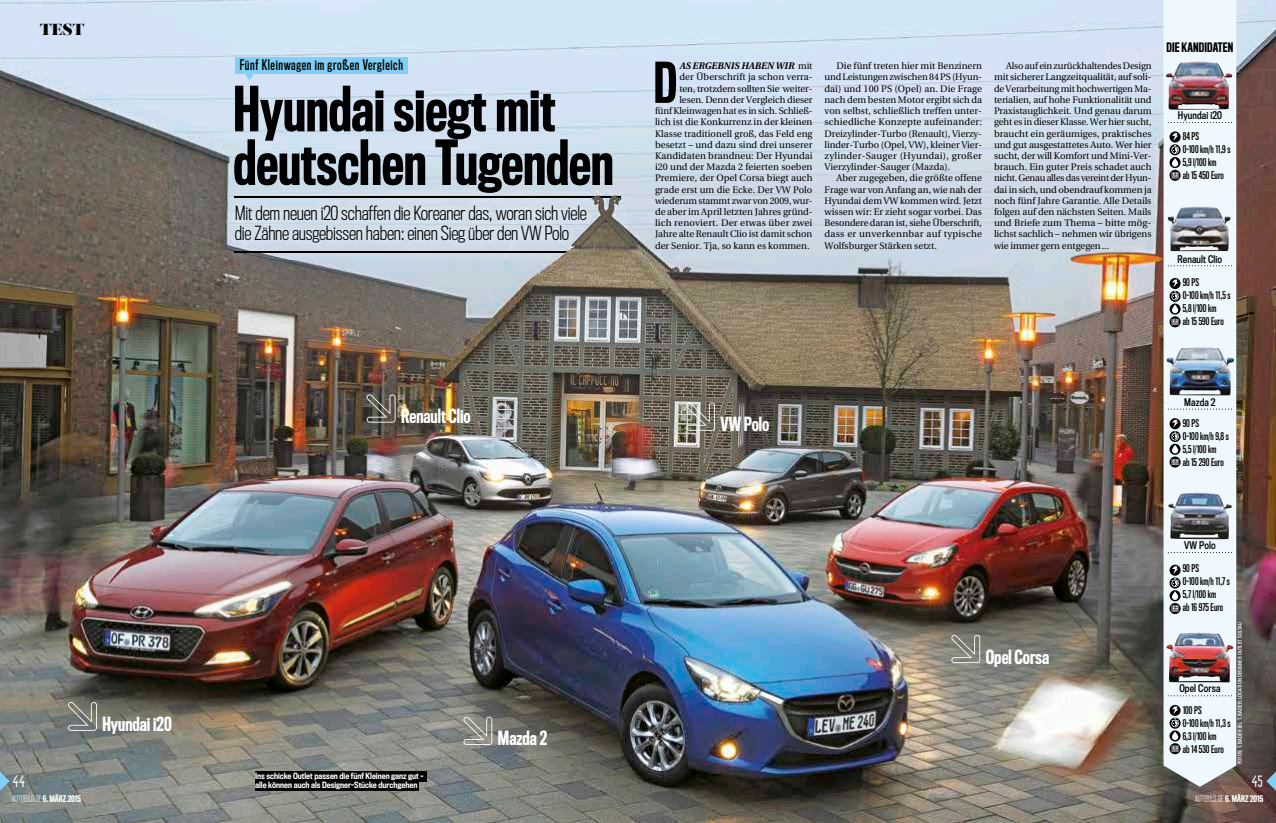
<style>
.page{position:relative;width:1276px;height:823px;background:#fff}
.page>*{position:absolute;margin:0;border:0;box-sizing:border-box;transform-origin:0 0}
.t1{font:500 57.1px/53.6px "Titling Gothic FB Comp";color:#000}
.t2{font:500 51.6px "Titling Gothic FB Comp";color:#000}
.t3{font:300 18px/20px "Titling Gothic FB Cond";letter-spacing:-.01em;color:#000}
.t4{font:500 18px "Titling Gothic FB Comp";color:#fff}
.t5{font:condensed 17.2px "Blanch";color:#fff}
.t6{font:16px "Salome";color:#000}
.t7{font:13.5px "Titling Gothic FB Comp Standard";letter-spacing:.05em;color:#000}
.t8{font:500 12px "Titling Gothic FB Comp";letter-spacing:.015em;color:#000}
.t9{font:9.8px/13px "Titling Gothic FB Comp Standard";letter-spacing:.005em;color:#000}
.t10{font:9.8px "Titling Gothic FB Cond Standard";letter-spacing:.01em;color:#000}
.t11{font:9.5px/11.2px "AUBI Utopia";color:#000;text-align:justify}
.t12{font:italic 700 9.5px "AUBI Utopia";letter-spacing:.005em;color:#000}
.t13{font:300 8.5px "Titling Gothic FB Comp";letter-spacing:.025em;color:#fff}
.t14{font:500 8px/9px "Titling Gothic FB Cond";color:#fff}
.t15{font:5px "Titling Gothic FB Cond Standard";letter-spacing:.04em;color:#fff}
.s1{font-weight:500}
.s2{font-weight:400;font-style:normal}
</style>
<div class="page">
<img style="left:0;top:0;width:1276px;height:822px">
<img style="left:229px;top:190px;width:398px;height:69px">
<hr style="left:235px;top:197px;width:386px;height:1px;background:#000">
<hr style="left:235px;top:251px;width:386px;height:1px;background:#000">
<svg style="left:0;top:771px;width:10px;height:19px"></svg>
<div style="left:1163px;top:0;width:73px;height:786px;background:#eff8fd"></div>
<svg style="left:1169px;top:157px;width:11px;height:11px"></svg>
<svg style="left:1172px;top:158px;width:6px;height:9px"></svg>
<svg style="left:1169px;top:144px;width:11px;height:11px"></svg>
<svg style="left:1169px;top:170px;width:11px;height:11px"></svg>
<svg style="left:1171px;top:172px;width:7px;height:7px"></svg>
<svg style="left:1169px;top:131px;width:11px;height:11px"></svg>
<svg style="left:1171px;top:133px;width:7px;height:21px"></svg>
<svg style="left:1167px;top:122px;width:65px;height:1px"></svg>
<svg style="left:1167px;top:265px;width:65px;height:1px"></svg>
<svg style="left:1169px;top:303px;width:11px;height:11px"></svg>
<svg style="left:1172px;top:304px;width:6px;height:9px"></svg>
<svg style="left:1169px;top:290px;width:11px;height:11px"></svg>
<svg style="left:1169px;top:316px;width:11px;height:11px"></svg>
<svg style="left:1171px;top:318px;width:7px;height:7px"></svg>
<svg style="left:1169px;top:278px;width:11px;height:11px"></svg>
<svg style="left:1171px;top:279px;width:7px;height:21px"></svg>
<svg style="left:1167px;top:408px;width:65px;height:1px"></svg>
<svg style="left:1169px;top:443px;width:11px;height:11px"></svg>
<svg style="left:1172px;top:444px;width:6px;height:9px"></svg>
<svg style="left:1169px;top:430px;width:11px;height:12px"></svg>
<svg style="left:1169px;top:456px;width:11px;height:11px"></svg>
<svg style="left:1171px;top:458px;width:7px;height:7px"></svg>
<svg style="left:1169px;top:418px;width:11px;height:11px"></svg>
<svg style="left:1171px;top:419px;width:7px;height:21px"></svg>
<svg style="left:1167px;top:551px;width:65px;height:1px"></svg>
<svg style="left:1169px;top:590px;width:11px;height:11px"></svg>
<svg style="left:1172px;top:591px;width:6px;height:8px"></svg>
<svg style="left:1169px;top:577px;width:11px;height:11px"></svg>
<svg style="left:1169px;top:602px;width:11px;height:11px"></svg>
<svg style="left:1171px;top:605px;width:7px;height:6px"></svg>
<svg style="left:1169px;top:564px;width:11px;height:11px"></svg>
<svg style="left:1171px;top:566px;width:7px;height:20px"></svg>
<svg style="left:1167px;top:695px;width:65px;height:1px"></svg>
<svg style="left:1169px;top:730px;width:11px;height:11px"></svg>
<svg style="left:1172px;top:731px;width:6px;height:8px"></svg>
<svg style="left:1169px;top:717px;width:11px;height:11px"></svg>
<svg style="left:1169px;top:742px;width:11px;height:11px"></svg>
<svg style="left:1171px;top:745px;width:7px;height:6px"></svg>
<svg style="left:1169px;top:704px;width:11px;height:11px"></svg>
<svg style="left:1171px;top:706px;width:7px;height:20px"></svg>
<svg style="left:1266px;top:759px;width:10px;height:42px"></svg>
<img style="left:1165px;top:61px;width:67px;height:49px">
<svg style="left:245px;top:74px;width:9px;height:6px"></svg>
<div style="left:235px;top:58px;width:173px;height:16px;background:#81cff5"></div>
<img style="left:1166px;top:632px;width:67px;height:50px">
<img style="left:1167px;top:206px;width:63px;height:45px">
<img style="left:1166px;top:346px;width:68px;height:49px">
<img style="left:1168px;top:492px;width:64px;height:47px">
<div style="left:255px;top:771px;width:171px;height:10px;background:#000"></div>
<div style="left:255px;top:780px;width:164px;height:10px;background:#000"></div>
<svg style="left:68px;top:701px;width:29px;height:29px"></svg>
<svg style="left:367px;top:394px;width:28px;height:28px"></svg>
<svg style="left:463px;top:716px;width:29px;height:28px"></svg>
<svg style="left:686px;top:402px;width:29px;height:28px"></svg>
<svg style="left:951px;top:634px;width:29px;height:28px"></svg>
<img style="left:544px;top:195px;width:92px;height:87px">
<h3 class="t6" style="left:40px;top:19px;width:46px">TEST</h3>
<h3 class="t5" style="left:13px;top:771px;width:15px">44</h3>
<p class="t13" style="left:13px;top:793px;width:70px">AUTOBILD.DE <span class="s1">6. MÄRZ 2015</span></p>
<h3 class="t4" style="left:103px;top:712px;width:71px">Hyundai i20</h3>
<h3 class="t7" style="left:240px;top:57px;width:165px">Fünf Kleinwagen im großen Vergleich</h3>
<h1 class="t1" style="left:233px;top:82px;width:382px">Hyundai siegt mit deutschen Tugenden</h1>
<h3 class="t3" style="left:235px;top:203px;width:354px">Mit dem neuen i20 schaffen die Koreaner das, woran sich viele die Zähne ausgebissen haben: einen Sieg über den VW Polo</h3>
<h3 class="t4" style="left:401px;top:405px;width:71px">Renault Clio</h3>
<p class="t14" style="left:255px;top:771px;width:170px">Ins schicke Outlet passen die fünf Kleinen ganz gut – alle können auch als Designer-Stücke durchgehen</p>
<h3 class="t4" style="left:498px;top:726px;width:51px">Mazda 2</h3>
<h2 class="t2" style="left:654px;top:51px;width:25px">D</h2>
<p class="t12" style="left:679px;top:60px;width:135px">AS ERGEBNIS HABEN WIR <span class="s2">mit</span></p>
<p class="t11" style="left:679px;top:72px;width:135px">der Überschrift ja schon verra-</p>
<p class="t11" style="left:679px;top:83px;width:135px">ten, trotzdem sollten Sie weiter-</p>
<p class="t11" style="left:679px;top:94px;width:135px">lesen. Denn der Vergleich dieser</p>
<p class="t11" style="left:655px;top:105px;width:159px">fünf Kleinwagen hat es in sich. Schließ-</p>
<p class="t11" style="left:655px;top:117px;width:159px">lich ist die Konkurrenz in der kleinen</p>
<p class="t11" style="left:655px;top:128px;width:159px">Klasse traditionell groß, das Feld eng</p>
<p class="t11" style="left:655px;top:139px;width:159px">besetzt – und dazu sind drei unserer</p>
<p class="t11" style="left:655px;top:150px;width:159px">Kandidaten brandneu: Der Hyundai</p>
<p class="t11" style="left:655px;top:161px;width:159px">i20 und der Mazda 2 feierten soeben</p>
<p class="t11" style="left:655px;top:173px;width:159px">Premiere, der Opel Corsa biegt auch</p>
<p class="t11" style="left:655px;top:184px;width:159px">grade erst um die Ecke. Der VW Polo</p>
<p class="t11" style="left:655px;top:195px;width:159px">wiederum stammt zwar von 2009, wur-</p>
<p class="t11" style="left:655px;top:206px;width:159px">de aber im April letzten Jahres gründ-</p>
<p class="t11" style="left:655px;top:217px;width:159px">lich renoviert. Der etwas über zwei</p>
<p class="t11" style="left:655px;top:229px;width:159px">Jahre alte Renault Clio ist damit schon</p>
<p class="t11" style="left:655px;top:240px;width:156px">der Senior. Tja, so kann es kommen.</p>
<p class="t11" style="left:824px;top:61px;width:159px;text-indent:12px">Die fünf treten hier mit Benzinern und Leistungen zwischen 84 PS (Hyun&shy;dai) und 100 PS (Opel) an. Die Frage nach dem besten Motor ergibt sich da von selbst, schließlich treffen unter&shy;schiedliche Konzepte aufeinander:<br>Dreizylinder-Turbo (Renault), Vierzy&shy;linder-Turbo (Opel, VW), kleiner Vier&shy;zylinder-Sauger (Hyundai), großer Vierzylinder-Sauger (Mazda).</p>
<p class="t11" style="left:824px;top:173px;width:159px;text-indent:12px">Aber zugegeben, die größte offene Frage war von Anfang an, wie nah der Hyundai dem VW kommen wird. Jetzt wissen wir: Er zieht sogar vorbei. Das Besondere daran ist, siehe Überschrift, dass er unverkennbar auf typische Wolfsburger Stärken setzt.</p>
<p class="t11" style="left:994px;top:61px;width:159px;text-indent:12px">Also auf ein zurückhaltendes Design mit sicherer Langzeitqualität, auf soli&shy;de Verarbeitung mit hochwertigen Ma&shy;terialien, auf hohe Funktionalität und Praxistauglichkeit. Und genau darum geht es in dieser Klasse. Wer hier sucht, braucht ein geräumiges, praktisches und gut ausgestattetes Auto. Wer hier sucht, der will Komfort und Mini-Ver&shy;brauch. Ein guter Preis schadet auch nicht. Genau alles das vereint der Hyun&shy;dai in sich, und obendrauf kommen ja noch fünf Jahre Garantie. Alle Details folgen auf den nächsten Seiten. Mails und Briefe zum Thema – bitte mög&shy;lichst sachlich – nehmen wir übrigens wie immer gern entgegen ...</p>
<p class="t8" style="left:1166px;top:40px;width:68px">DIE KANDIDATEN</p>
<p class="t10" style="left:1177px;top:109px;width:46px">Hyundai i20</p>
<p class="t9" style="left:1182px;top:130px;width:49px">84 PS<br>0-100 km/h 11,9 s<br>5,9 l/100 km<br>ab 15450 Euro</p>
<p class="t10" style="left:1177px;top:253px;width:46px">Renault Clio</p>
<p class="t9" style="left:1182px;top:275px;width:49px">90 PS<br>0-100 km/h 11,5 s<br>5,8 l/100 km<br>ab 15590 Euro</p>
<h3 class="t4" style="left:720px;top:413px;width:50px">VW Polo</h3>
<p class="t10" style="left:1184px;top:396px;width:33px">Mazda 2</p>
<p class="t9" style="left:1182px;top:416px;width:48px">90 PS<br>0-100 km/h 9,8 s<br>5,5 l/100 km<br>ab 15290 Euro</p>
<h3 class="t4" style="left:986px;top:645px;width:65px">Opel Corsa</h3>
<p class="t10" style="left:1184px;top:539px;width:33px">VW Polo</p>
<p class="t9" style="left:1182px;top:561px;width:49px">90 PS<br>0-100 km/h 11,7 s<br>5,7 l/100 km<br>ab 16975 Euro</p>
<p class="t15" style="left:1236px;top:764px;width:143px;rotate:-90deg">FOTOS: T. BADER (5), T. BADER; LOCATION DESIGNER OUTLET SOLTAU</p>
<p class="t10" style="left:1179px;top:682px;width:43px">Opel Corsa</p>
<p class="t9" style="left:1182px;top:702px;width:49px">100 PS<br>0-100 km/h 11,3 s<br>6,3 l/100 km<br>ab 14530 Euro</p>
<h3 class="t5" style="left:1251px;top:771px;width:13px">45</h3>
<p class="t13" style="left:1195px;top:793px;width:70px">AUTOBILD.DE <span class="s1">6. MÄRZ 2015</span></p>
</div>
